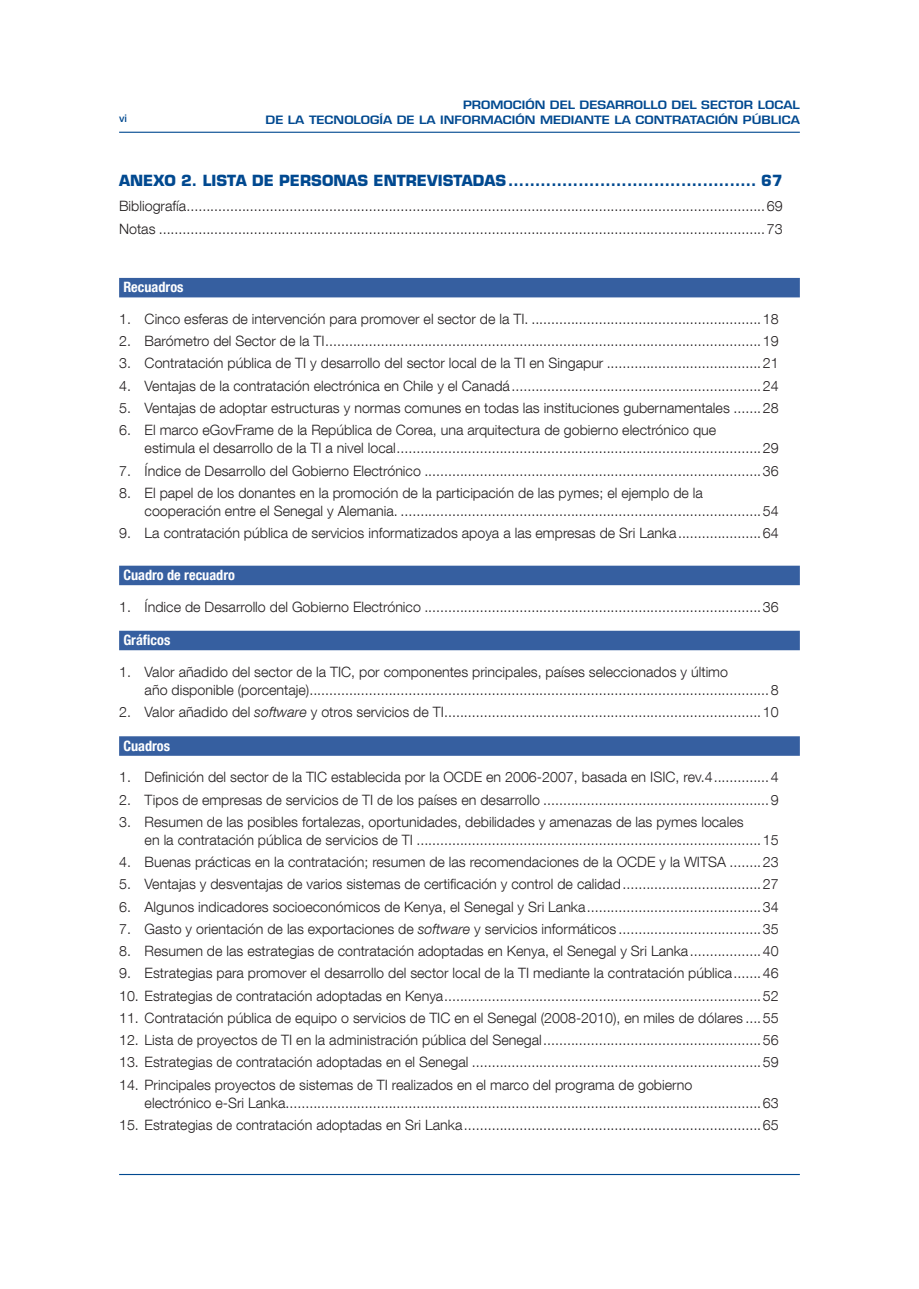
<style>
.page{position:relative;width:919px;height:1289px;background:#fff}
.page>*{position:absolute;margin:0;border:0;box-sizing:border-box;transform-origin:0 0}
.TOC_CAPÍTULO{font:700 15px "Eurostile LT Std";color:#014990}
.TOC_recuadros{font:300 14.25px/18px "Helvetica Neue LT Com";color:#231f20}
.TOC_Texto{font:300 14.25px "Helvetica Neue LT Com";color:#231f20}
.TOC_filele_azul{font:700 condensed 14.25px "Helvetica Neue LT Com";color:#fff}
.t1{font:600 11.25px/14.2px "Eurostile LT Std";color:#014990;text-align:right;scale:1.15 1}
.t2{font:500 10.5px "Helvetica Neue LT Com";color:#014990}
.s1{font-style:italic}
</style>
<div class="page">
<hr style="left:119px;top:132px;width:680px;height:1px;background:#014990">
<hr style="left:119px;top:1173px;width:680px;height:1px;background:#014990">
<div style="left:119px;top:278px;width:680px;height:19px;background:#365fa0"></div>
<div style="left:119px;top:565px;width:680px;height:20px;background:#365fa0"></div>
<div style="left:119px;top:630px;width:680px;height:20px;background:#365fa0"></div>
<div style="left:119px;top:736px;width:680px;height:19px;background:#365fa0"></div>
<p class="t2" style="left:119px;top:112px;width:9px">vi</p>
<p class="t1" style="left:265px;top:98px;width:466px">PROMOCIÓN DEL DESARROLLO DEL SECTOR LOCAL<br>DE LA TECNOLOGÍA DE LA INFORMACIÓN MEDIANTE LA CONTRATACIÓN PÚBLICA</p>
<p class="TOC_CAPÍTULO" style="left:119px;top:171px;width:665px">ANEXO 2. LISTA DE PERSONAS ENTREVISTADAS.............................................. 67</p>
<p class="TOC_Texto" style="left:119px;top:197px;width:665px">Bibliografía..................................................................................................................................................69</p>
<p class="TOC_Texto" style="left:119px;top:220px;width:665px">Notas .........................................................................................................................................................73</p>
<p class="TOC_filele_azul" style="left:123px;top:278px;width:62px">Recuadros</p>
<p class="TOC_recuadros" style="left:119px;top:309px;width:661px">1. Cinco esferas de intervención para promover el sector de la TI. ..........................................................18</p>
<p class="TOC_recuadros" style="left:119px;top:332px;width:661px">2. Barómetro del Sector de la TI..............................................................................................................19</p>
<p class="TOC_recuadros" style="left:119px;top:354px;width:661px">3. Contratación pública de TI y desarrollo del sector local de la TI en Singapur .......................................21</p>
<p class="TOC_recuadros" style="left:119px;top:376px;width:661px">4. Ventajas de la contratación electrónica en Chile y el Canadá...............................................................24</p>
<p class="TOC_recuadros" style="left:119px;top:398px;width:661px">5. Ventajas de adoptar estructuras y normas comunes en todas las instituciones gubernamentales .......28</p>
<p class="TOC_recuadros" style="left:145px;top:421px;width:635px;text-indent:-26px">6. El marco eGovFrame de la República de Corea, una arquitectura de gobierno electrónico que<br>estimula el desarrollo de la TI a nivel local............................................................................................29</p>
<p class="TOC_recuadros" style="left:119px;top:461px;width:661px">7. Índice de Desarrollo del Gobierno Electrónico .....................................................................................36</p>
<p class="TOC_recuadros" style="left:145px;top:483px;width:635px;text-indent:-26px">8. El papel de los donantes en la promoción de la participación de las pymes; el ejemplo de la cooperación entre el Senegal y Alemania. ...........................................................................................54</p>
<p class="TOC_recuadros" style="left:119px;top:523px;width:661px">9. La contratación pública de servicios informatizados apoya a las empresas de Sri Lanka.....................64</p>
<p class="TOC_filele_azul" style="left:123px;top:566px;width:113px">Cuadro de recuadro</p>
<p class="TOC_recuadros" style="left:119px;top:597px;width:661px">1. Índice de Desarrollo del Gobierno Electrónico .....................................................................................36</p>
<p class="TOC_filele_azul" style="left:123px;top:631px;width:48px">Gráficos</p>
<p class="TOC_recuadros" style="left:145px;top:662px;width:635px;text-indent:-26px">1. Valor añadido del sector de la TIC, por componentes principales, países seleccionados y último<br>año disponible (porcentaje)....................................................................................................................8</p>
<p class="TOC_recuadros" style="left:119px;top:702px;width:661px">2. Valor añadido del <span class="s1">software</span> y otros servicios de TI................................................................................10</p>
<p class="TOC_filele_azul" style="left:123px;top:737px;width:48px">Cuadros</p>
<p class="TOC_recuadros" style="left:119px;top:768px;width:661px">1. Definición del sector de la TIC establecida por la OCDE en 2006-2007, basada en ISIC, rev.4..............4</p>
<p class="TOC_recuadros" style="left:119px;top:790px;width:661px">2. Tipos de empresas de servicios de TI de los países en desarrollo .........................................................9</p>
<p class="TOC_recuadros" style="left:145px;top:812px;width:635px;text-indent:-26px">3. Resumen de las posibles fortalezas, oportunidades, debilidades y amenazas de las pymes locales<br>en la contratación pública de servicios de TI .......................................................................................15</p>
<p class="TOC_recuadros" style="left:119px;top:852px;width:661px">4. Buenas prácticas en la contratación; resumen de las recomendaciones de la OCDE y la WITSA ........23</p>
<p class="TOC_recuadros" style="left:119px;top:875px;width:661px">5. Ventajas y desventajas de varios sistemas de certificación y control de calidad...................................27</p>
<p class="TOC_recuadros" style="left:119px;top:897px;width:661px">6. Algunos indicadores socioeconómicos de Kenya, el Senegal y Sri Lanka............................................34</p>
<p class="TOC_recuadros" style="left:119px;top:919px;width:661px">7. Gasto y orientación de las exportaciones de <span class="s1">software</span> y servicios informáticos ....................................35</p>
<p class="TOC_recuadros" style="left:119px;top:941px;width:661px">8. Resumen de las estrategias de contratación adoptadas en Kenya, el Senegal y Sri Lanka..................40</p>
<p class="TOC_recuadros" style="left:119px;top:964px;width:661px">9. Estrategias para promover el desarrollo del sector local de la TI mediante la contratación pública.......46</p>
<p class="TOC_recuadros" style="left:119px;top:986px;width:661px">10. Estrategias de contratación adoptadas en Kenya................................................................................52</p>
<p class="TOC_recuadros" style="left:119px;top:1008px;width:661px">11. Contratación pública de equipo o servicios de TIC en el Senegal (2008-2010), en miles de dólares ....55</p>
<p class="TOC_recuadros" style="left:119px;top:1030px;width:661px">12. Lista de proyectos de TI en la administración pública del Senegal.......................................................56</p>
<p class="TOC_recuadros" style="left:119px;top:1053px;width:661px">13. Estrategias de contratación adoptadas en el Senegal .........................................................................59</p>
<p class="TOC_recuadros" style="left:145px;top:1075px;width:635px;text-indent:-26px">14. Principales proyectos de sistemas de TI realizados en el marco del programa de gobierno<br>electrónico e-Sri Lanka........................................................................................................................63</p>
<p class="TOC_recuadros" style="left:119px;top:1115px;width:661px">15. Estrategias de contratación adoptadas en Sri Lanka...........................................................................65</p>
</div>
